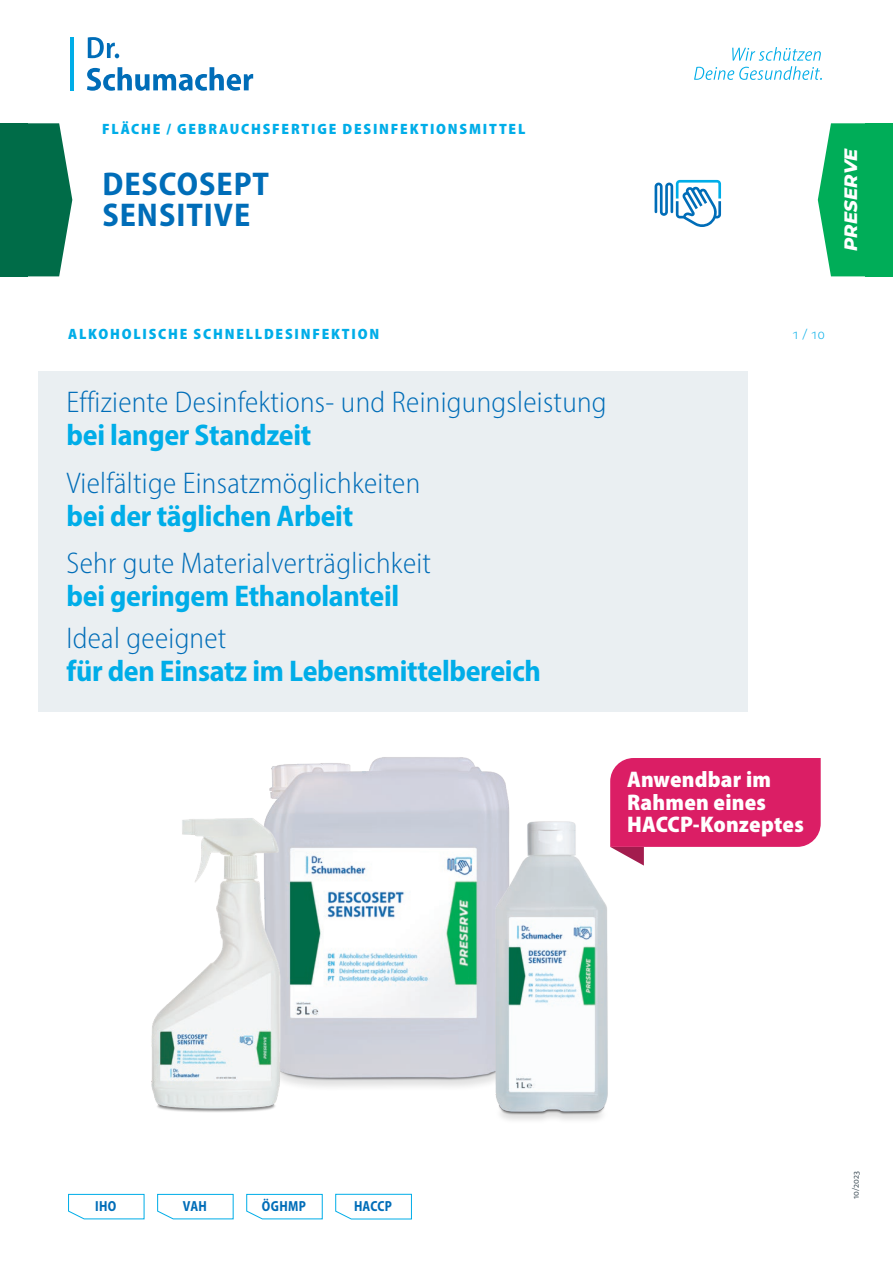
<style>
.page{position:relative;width:893px;height:1263px;background:#fff}
.page>*{position:absolute;margin:0;border:0;box-sizing:border-box;transform-origin:0 0}
.t1{font:700 semi-condensed 33px/30.8px "Myriad Pro";letter-spacing:.03em;color:#006db8}
.t2{font:300 semi-condensed 30px "Myriad Pro";letter-spacing:.01em;color:#006db8}
.t3{font:700 semi-condensed 30px "Myriad Pro";letter-spacing:-.01em;color:#00ade8}
.t4{font:900 semi-condensed 22.65px/22.6px "Myriad Pro";letter-spacing:.01em;color:#fff}
.t5{font:italic 800 18px "Montserrat";color:#fff}
.t6{font:900 semi-condensed 15px "Myriad Pro";letter-spacing:.12em;color:#00ade8}
.t7{font:300 semi-condensed 15px "Myriad Pro";color:#00ade8}
.t8{font:700 semi-condensed 14.7px "Myriad Pro";letter-spacing:.025em;color:#006db8;scale:.9 1}
.t9{font:semi-condensed 9.75px "Myriad Pro";letter-spacing:.005em;color:#4d5b64}
</style>
<div class="page">
<svg style="left:28px;top:123px;width:44px;height:153px;background:#248162"></svg>
<div style="left:865px;top:123px;width:28px;height:153px;background:#00ad58"></div>
<svg style="left:818px;top:123px;width:47px;height:153px;background:#23b86e"></svg>
<div style="left:0;top:123px;width:28px;height:153px;background:#006c48"></div>
<svg style="left:655px;top:180px;width:66px;height:47px"></svg>
<div style="left:38px;top:371px;width:709px;height:340px;background:#eaeff2"></div>
<div style="left:610px;top:758px;width:211px;height:89px;background:#db1e65"></div>
<img style="left:191px;top:711px;width:406px;height:86px">
<img style="left:406px;top:797px;width:334px;height:323px">
<img style="left:151px;top:790px;width:255px;height:322px">
<svg style="left:335px;top:1193px;width:77px;height:27px"></svg>
<svg style="left:68px;top:1193px;width:77px;height:27px"></svg>
<svg style="left:157px;top:1193px;width:77px;height:27px"></svg>
<svg style="left:246px;top:1193px;width:77px;height:27px"></svg>
<hr style="left:70px;top:37px;width:4px;height:53px;background:#00ade8">
<svg style="left:87px;top:67px;width:166px;height:24px"></svg>
<svg style="left:88px;top:37px;width:31px;height:21px"></svg>
<svg style="left:694px;top:47px;width:128px;height:33px"></svg>
<p class="t6" style="left:102px;top:119px;width:425px">FLÄCHE / GEBRAUCHSFERTIGE DESINFEKTIONSMITTEL</p>
<p class="t1" style="left:102px;top:168px;width:168px">DESCOSEPT<br>SENSITIVE</p>
<p class="t5" style="left:838px;top:251px;width:105px;rotate:-90deg">PRESERVE</p>
<p class="t6" style="left:68px;top:324px;width:313px">ALKOHOLISCHE SCHNELLDESINFEKTION</p>
<p class="t7" style="left:792px;top:325px;width:34px">1 / 10</p>
<p class="t2" style="left:67px;top:384px;width:542px">Effiziente Desinfektions- und Reinigungsleistung</p>
<p class="t3" style="left:67px;top:415px;width:246px">bei langer Standzeit</p>
<p class="t2" style="left:67px;top:465px;width:355px">Vielfältige Einsatzmöglichkeiten</p>
<p class="t3" style="left:67px;top:496px;width:288px">bei der täglichen Arbeit</p>
<p class="t2" style="left:67px;top:546px;width:366px">Sehr gute Materialverträglichkeit</p>
<p class="t3" style="left:67px;top:577px;width:334px">bei geringem Ethanolanteil</p>
<p class="t2" style="left:67px;top:620px;width:161px">Ideal geeignet</p>
<p class="t3" style="left:67px;top:652px;width:476px">für den Einsatz im Lebensmittelbereich</p>
<p class="t4" style="left:627px;top:767px;width:178px">Anwendbar im<br>Rahmen eines<br>HACCP-Konzeptes</p>
<p class="t8" style="left:95px;top:1197px;width:25px">IHO</p>
<p class="t8" style="left:183px;top:1197px;width:28px">VAH</p>
<p class="t8" style="left:262px;top:1197px;width:50px">ÖGHMP</p>
<p class="t8" style="left:354px;top:1197px;width:44px">HACCP</p>
<p class="t9" style="left:850px;top:1199px;width:30px;rotate:-90deg">10/2023</p>
</div>
